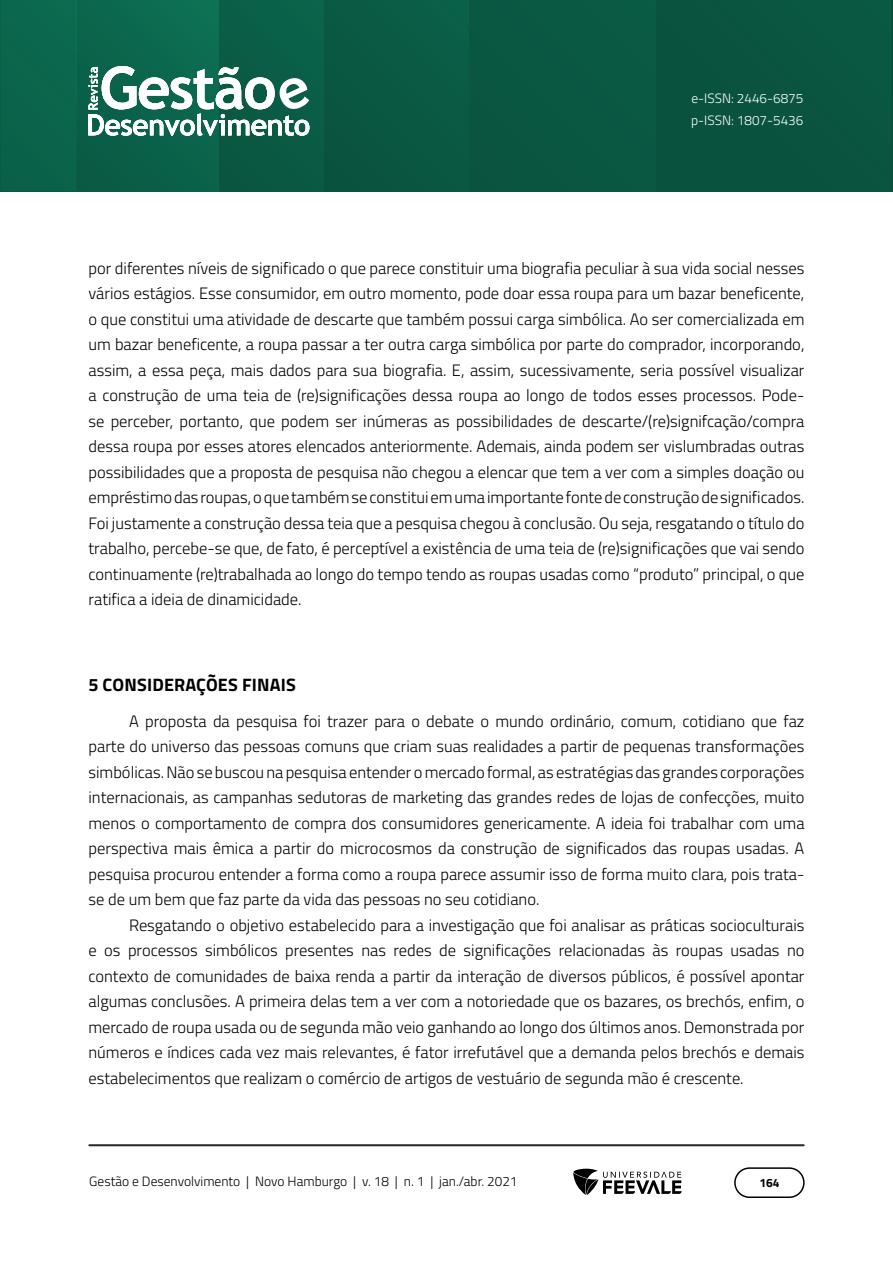
<style>
.page{position:relative;width:893px;height:1263px;background:#fff}
.page>*{position:absolute;margin:0;border:0;box-sizing:border-box;transform-origin:0 0}
.TITULO_1{font:700 18px "Titillium Web";letter-spacing:.01em;color:#000}
.Corpo_de_texto{font:300 16.5px/25.5px "Titillium Web";color:#000;text-align:justify}
.t1{font:300 13.5px "Titillium Web";color:#000}
.t2{font:300 13.5px/22.5px "Titillium Web";color:#fff}
.t3{font:700 12px "Titillium Web";color:#000}
</style>
<div class="page">
<hr style="left:890px;top:0;width:3px;height:191px;background:#0a4f3b">
<img style="left:0;top:0;width:890px;height:191px">
<hr style="left:219px;top:0;width:1px;height:191px;background:#0a5a45">
<img style="left:76px;top:0;width:1px;height:191px">
<hr style="left:657px;top:0;width:1px;height:191px;background:#09533e">
<hr style="left:89px;top:1144px;width:715px;height:2px;background:#282828">
<div style="left:734px;top:1167px;width:71px;height:31px;border:2px solid #000;border-radius:15px"></div>
<svg style="left:573px;top:1169px;width:109px;height:26px"></svg>
<svg style="left:88px;top:66px;width:221px;height:70px"></svg>
<p class="t2" style="left:691px;top:86px;width:114px">e-ISSN: 2446-6875 p-ISSN: 1807-5436</p>
<p class="Corpo_de_texto" style="left:88px;top:254px;width:717px">por diferentes níveis de significado o que parece constituir uma biografia peculiar à sua vida social nesses vários estágios. Esse consumidor, em outro momento, pode doar essa roupa para um bazar beneficente, o que constitui uma atividade de descarte que também possui carga simbólica. Ao ser comercializada em um bazar beneficente, a roupa passar a ter outra carga simbólica por parte do comprador, incorporando, assim, a essa peça, mais dados para sua biografia. E, assim, sucessivamente, seria possível visualizar a construção de uma teia de (re)significações dessa roupa ao longo de todos esses processos. Pode&shy;se perceber, portanto, que podem ser inúmeras as possibilidades de descarte/(re)signifcação/compra dessa roupa por esses atores elencados anteriormente. Ademais, ainda podem ser vislumbradas outras possibilidades que a proposta de pesquisa não chegou a elencar que tem a ver com a simples doação ou empréstimo das roupas, o que também se constitui em uma importante fonte de construção de significados.<br>Foi justamente a construção dessa teia que a pesquisa chegou à conclusão. Ou seja, resgatando o título do trabalho, percebe-se que, de fato, é perceptível a existência de uma teia de (re)significações que vai sendo continuamente (re)trabalhada ao longo do tempo tendo as roupas usadas como “produto” principal, o que ratifica a ideia de dinamicidade.</p>
<p class="TITULO_1" style="left:88px;top:671px;width:209px">5 CONSIDERAÇÕES FINAIS</p>
<p class="Corpo_de_texto" style="left:88px;top:707px;width:717px;text-indent:40px">A proposta da pesquisa foi trazer para o debate o mundo ordinário, comum, cotidiano que faz parte do universo das pessoas comuns que criam suas realidades a partir de pequenas transformações simbólicas. Não se buscou na pesquisa entender o mercado formal, as estratégias das grandes corporações internacionais, as campanhas sedutoras de marketing das grandes redes de lojas de confecções, muito menos o comportamento de compra dos consumidores genericamente. A ideia foi trabalhar com uma perspectiva mais êmica a partir do microcosmos da construção de significados das roupas usadas. A pesquisa procurou entender a forma como a roupa parece assumir isso de forma muito clara, pois trata&shy;se de um bem que faz parte da vida das pessoas no seu cotidiano.</p>
<p class="Corpo_de_texto" style="left:88px;top:911px;width:717px;text-indent:40px">Resgatando o objetivo estabelecido para a investigação que foi analisar as práticas socioculturais e os processos simbólicos presentes nas redes de significações relacionadas às roupas usadas no contexto de comunidades de baixa renda a partir da interação de diversos públicos, é possível apontar algumas conclusões. A primeira delas tem a ver com a notoriedade que os bazares, os brechós, enfim, o mercado de roupa usada ou de segunda mão veio ganhando ao longo dos últimos anos. Demonstrada por números e índices cada vez mais relevantes, é fator irrefutável que a demanda pelos brechós e demais estabelecimentos que realizam o comércio de artigos de vestuário de segunda mão é crescente.</p>
<p class="t1" style="left:89px;top:1171px;width:430px">Gestão e Desenvolvimento | Novo Hamburgo | v. 18 | n. 1 | jan./abr. 2021</p>
<p class="t3" style="left:759px;top:1174px;width:22px">164</p>
</div>
